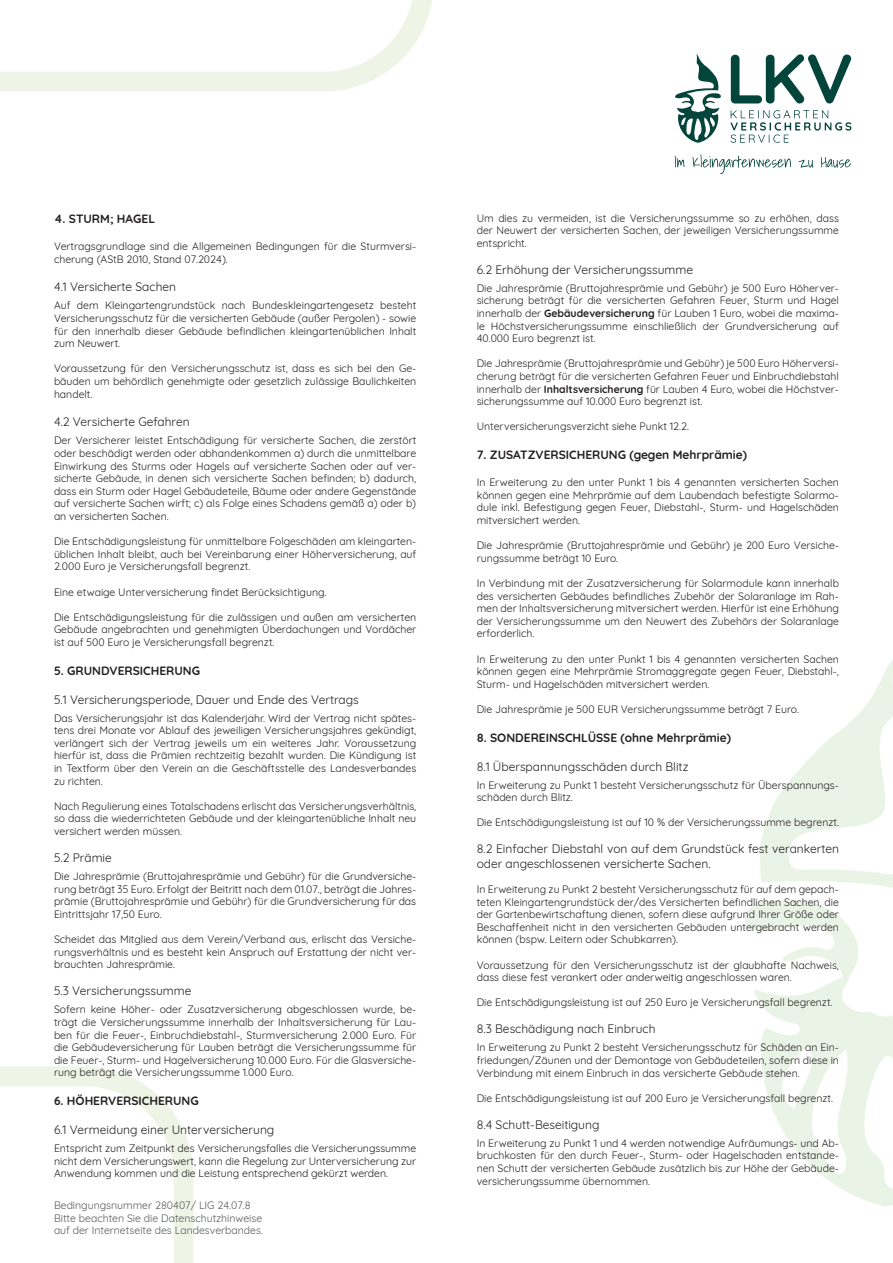
<style>
.page{position:relative;width:893px;height:1263px;background:#fff}
.page>*{position:absolute;margin:0;border:0;box-sizing:border-box;transform-origin:0 0}
.Unterpunkte{font:12px/14.4px "Quicksand";color:#231f20}
.Überschrift{font:700 12px "Quicksand";color:#231f20}
.Fließtext{font:10.5px/12.6px "Quicksand";color:#231f20;text-align:justify}
.t1{font:10.5px "Quicksand";color:#57585a}
.s1{font-weight:700}
</style>
<div class="page">
<svg style="left:0;top:1066px;width:193px;height:197px"></svg>
<svg style="left:745px;top:660px;width:148px;height:546px"></svg>
<svg style="left:0;top:0;width:432px;height:92px"></svg>
<svg style="left:675px;top:54px;width:46px;height:89px"></svg>
<svg style="left:731px;top:110px;width:120px;height:33px"></svg>
<svg style="left:731px;top:54px;width:120px;height:50px"></svg>
<svg style="left:675px;top:156px;width:10px;height:11px"></svg>
<svg style="left:692px;top:154px;width:99px;height:20px"></svg>
<svg style="left:799px;top:160px;width:14px;height:8px"></svg>
<svg style="left:821px;top:157px;width:30px;height:11px"></svg>
<p class="Überschrift" style="left:54px;top:209px;width:103px">4. STURM; HAGEL</p>
<p class="Fließtext" style="left:54px;top:239px;width:364px">Vertragsgrundlage sind die Allgemeinen Bedingungen für die Sturmversi&shy;cherung (AStB 2010, Stand 07.2024).</p>
<p class="Unterpunkte" style="left:54px;top:279px;width:124px">4.1 Versicherte Sachen</p>
<p class="Fließtext" style="left:54px;top:298px;width:364px">Auf dem Kleingartengrundstück nach Bundeskleingartengesetz besteht Versicherungsschutz für die versicherten Gebäude (außer Pergolen) - sowie für den innerhalb dieser Gebäude befindlichen kleingartenüblichen Inhalt zum Neuwert.</p>
<p class="Fließtext" style="left:54px;top:361px;width:364px">Voraussetzung für den Versicherungsschutz ist, dass es sich bei den Ge&shy;bäuden um behördlich genehmigte oder gesetzlich zulässige Baulichkeiten handelt.</p>
<p class="Unterpunkte" style="left:54px;top:414px;width:137px">4.2 Versicherte Gefahren</p>
<p class="Fließtext" style="left:54px;top:433px;width:364px">Der Versicherer leistet Entschädigung für versicherte Sachen, die zerstört oder beschädigt werden oder abhandenkommen a) durch die unmittelbare Einwirkung des Sturms oder Hagels auf versicherte Sachen oder auf ver&shy;sicherte Gebäude, in denen sich versicherte Sachen befinden; b) dadurch, dass ein Sturm oder Hagel Gebäudeteile, Bäume oder andere Gegenstände auf versicherte Sachen wirft; c) als Folge eines Schadens gemäß a) oder b) an versicherten Sachen.</p>
<p class="Fließtext" style="left:54px;top:534px;width:364px">Die Entschädigungsleistung für unmittelbare Folgeschäden am kleingarten&shy;üblichen Inhalt bleibt, auch bei Vereinbarung einer Höherversicherung, auf 2.000 Euro je Versicherungsfall begrenzt.</p>
<p class="Fließtext" style="left:54px;top:584px;width:274px">Eine etwaige Unterversicherung findet Berücksichtigung.</p>
<p class="Fließtext" style="left:54px;top:610px;width:364px">Die Entschädigungsleistung für die zulässigen und außen am versicherten Gebäude angebrachten und genehmigten Überdachungen und Vordächer ist auf 500 Euro je Versicherungsfall begrenzt.</p>
<p class="Überschrift" style="left:54px;top:661px;width:148px">5. GRUNDVERSICHERUNG</p>
<p class="Unterpunkte" style="left:54px;top:691px;width:306px">5.1 Versicherungsperiode, Dauer und Ende des Vertrags</p>
<p class="Fließtext" style="left:54px;top:710px;width:364px">Das Versicherungsjahr ist das Kalenderjahr. Wird der Vertrag nicht spätes&shy;tens drei Monate vor Ablauf des jeweiligen Versicherungsjahres gekündigt, verlängert sich der Vertrag jeweils um ein weiteres Jahr. Voraussetzung hierfür ist, dass die Prämien rechtzeitig bezahlt wurden. Die Kündigung ist in Textform über den Verein an die Geschäftsstelle des Landesverbandes zu richten.</p>
<p class="Fließtext" style="left:54px;top:799px;width:364px">Nach Regulierung eines Totalschadens erlischt das Versicherungsverhältnis, so dass die wiederrichteten Gebäude und der kleingartenübliche Inhalt neu versichert werden müssen.</p>
<p class="Unterpunkte" style="left:54px;top:849px;width:59px">5.2 Prämie</p>
<p class="Fließtext" style="left:54px;top:869px;width:364px">Die Jahresprämie (Bruttojahresprämie und Gebühr) für die Grundversiche&shy;rung beträgt 35 Euro. Erfolgt der Beitritt nach dem 01.07., beträgt die Jahres&shy;prämie (Bruttojahresprämie und Gebühr) für die Grundversicherung für das Eintrittsjahr 17,50 Euro.</p>
<p class="Fließtext" style="left:54px;top:932px;width:364px">Scheidet das Mitglied aus dem Verein/Verband aus, erlischt das Versiche&shy;rungsverhältnis und es besteht kein Anspruch auf Erstattung der nicht ver&shy;brauchten Jahresprämie.</p>
<p class="Unterpunkte" style="left:54px;top:982px;width:139px">5.3 Versicherungssumme</p>
<p class="Fließtext" style="left:54px;top:1002px;width:364px">Sofern keine Höher- oder Zusatzversicherung abgeschlossen wurde, be&shy;trägt die Versicherungssumme innerhalb der Inhaltsversicherung für Lau&shy;ben für die Feuer-, Einbruchdiebstahl-, Sturmversicherung 2.000 Euro. Für die Gebäudeversicherung für Lauben beträgt die Versicherungssumme für die Feuer-, Sturm- und Hagelversicherung 10.000 Euro. Für die Glasversiche&shy;rung beträgt die Versicherungssumme 1.000 Euro.</p>
<p class="Überschrift" style="left:54px;top:1091px;width:146px">6. HÖHERVERSICHERUNG</p>
<p class="Unterpunkte" style="left:54px;top:1121px;width:222px">6.1 Vermeidung einer Unterversicherung</p>
<p class="Fließtext" style="left:54px;top:1141px;width:364px">Entspricht zum Zeitpunkt des Versicherungsfalles die Versicherungssumme nicht dem Versicherungswert, kann die Regelung zur Unterversicherung zur Anwendung kommen und die Leistung entsprechend gekürzt werden.</p>
<p class="t1" style="left:54px;top:1197px;width:198px">Bedingungsnummer 280407/ LIG 24.07.8</p>
<p class="t1" style="left:54px;top:1210px;width:210px">Bitte beachten Sie die Datenschutzhinweise</p>
<p class="t1" style="left:54px;top:1222px;width:210px">auf der Internetseite des Landesverbandes.</p>
<p class="Fließtext" style="left:477px;top:210px;width:364px">Um dies zu vermeiden, ist die Versicherungssumme so zu erhöhen, dass der Neuwert der versicherten Sachen, der jeweiligen Versicherungssumme entspricht.</p>
<p class="Unterpunkte" style="left:477px;top:261px;width:218px">6.2 Erhöhung der Versicherungssumme</p>
<p class="Fließtext" style="left:477px;top:281px;width:364px">Die Jahresprämie (Bruttojahresprämie und Gebühr) je 500 Euro Höherver&shy;sicherung beträgt für die versicherten Gefahren Feuer, Sturm und Hagel innerhalb der <span class="s1">Gebäudeversicherung</span> für Lauben 1 Euro, wobei die maxima&shy;le Höchstversicherungssumme einschließlich der Grundversicherung auf 40.000 Euro begrenzt ist.</p>
<p class="Fließtext" style="left:477px;top:356px;width:364px">Die Jahresprämie (Bruttojahresprämie und Gebühr) je 500 Euro Höherversi&shy;cherung beträgt für die versicherten Gefahren Feuer und Einbruchdiebstahl innerhalb der <span class="s1">Inhaltsversicherung</span> für Lauben 4 Euro, wobei die Höchstver&shy;sicherungssumme auf 10.000 Euro begrenzt ist.</p>
<p class="Fließtext" style="left:477px;top:419px;width:214px">Unterversicherungsverzicht siehe Punkt 12.2.</p>
<p class="Überschrift" style="left:477px;top:445px;width:272px">7. ZUSATZVERSICHERUNG (gegen Mehrprämie)</p>
<p class="Fließtext" style="left:477px;top:475px;width:364px">In Erweiterung zu den unter Punkt 1 bis 4 genannten versicherten Sachen können gegen eine Mehrprämie auf dem Laubendach befestigte Solarmo&shy;dule inkl. Befestigung gegen Feuer, Diebstahl-, Sturm- und Hagelschäden mitversichert werden.</p>
<p class="Fließtext" style="left:477px;top:538px;width:364px">Die Jahresprämie (Bruttojahresprämie und Gebühr) je 200 Euro Versiche&shy;rungssumme beträgt 10 Euro.</p>
<p class="Fließtext" style="left:477px;top:576px;width:364px">In Verbindung mit der Zusatzversicherung für Solarmodule kann innerhalb des versicherten Gebäudes befindliches Zubehör der Solaranlage im Rah&shy;men der Inhaltsversicherung mitversichert werden. Hierfür ist eine Erhöhung der Versicherungssumme um den Neuwert des Zubehörs der Solaranlage erforderlich.</p>
<p class="Fließtext" style="left:477px;top:651px;width:364px">In Erweiterung zu den unter Punkt 1 bis 4 genannten versicherten Sachen können gegen eine Mehrprämie Stromaggregate gegen Feuer, Diebstahl-, Sturm- und Hagelschäden mitversichert werden.</p>
<p class="Fließtext" style="left:477px;top:702px;width:324px">Die Jahresprämie je 500 EUR Versicherungssumme beträgt 7 Euro.</p>
<p class="Überschrift" style="left:477px;top:727px;width:256px">8. SONDEREINSCHLÜSSE (ohne Mehrprämie)</p>
<p class="Unterpunkte" style="left:477px;top:758px;width:213px">8.1 Überspannungsschäden durch Blitz</p>
<p class="Fließtext" style="left:477px;top:777px;width:364px">In Erweiterung zu Punkt 1 besteht Versicherungsschutz für Überspannungs&shy;schäden durch Blitz.</p>
<p class="Fließtext" style="left:477px;top:815px;width:364px">Die Entschädigungsleistung ist auf 10 % der Versicherungssumme begrenzt.</p>
<p class="Unterpunkte" style="left:477px;top:841px;width:364px">8.2 Einfacher Diebstahl von auf dem Grundstück fest verankerten oder angeschlossenen versicherte Sachen.</p>
<p class="Fließtext" style="left:477px;top:882px;width:364px">In Erweiterung zu Punkt 2 besteht Versicherungsschutz für auf dem gepach&shy;teten Kleingartengrundstück der/des Versicherten befindlichen Sachen, die der Gartenbewirtschaftung dienen, sofern diese aufgrund Ihrer Größe oder Beschaffenheit nicht in den versicherten Gebäuden untergebracht werden können (bspw. Leitern oder Schubkarren).</p>
<p class="Fließtext" style="left:477px;top:957px;width:364px">Voraussetzung für den Versicherungsschutz ist der glaubhafte Nachweis, dass diese fest verankert oder anderweitig angeschlossen waren.</p>
<p class="Fließtext" style="left:477px;top:995px;width:357px">Die Entschädigungsleistung ist auf 250 Euro je Versicherungsfall begrenzt.</p>
<p class="Unterpunkte" style="left:477px;top:1021px;width:180px">8.3 Beschädigung nach Einbruch</p>
<p class="Fließtext" style="left:477px;top:1040px;width:364px">In Erweiterung zu Punkt 2 besteht Versicherungsschutz für Schäden an Ein&shy;friedungen/Zäunen und der Demontage von Gebäudeteilen, sofern diese in Verbindung mit einem Einbruch in das versicherte Gebäude stehen.</p>
<p class="Fließtext" style="left:477px;top:1091px;width:358px">Die Entschädigungsleistung ist auf 200 Euro je Versicherungsfall begrenzt.</p>
<p class="Unterpunkte" style="left:477px;top:1116px;width:124px">8.4 Schutt-Beseitigung</p>
<p class="Fließtext" style="left:477px;top:1136px;width:364px">In Erweiterung zu Punkt 1 und 4 werden notwendige Aufräumungs- und Ab&shy;bruchkosten für den durch Feuer-, Sturm- oder Hagelschaden entstande&shy;nen Schutt der versicherten Gebäude zusätzlich bis zur Höhe der Gebäude&shy;versicherungssumme übernommen.</p>
</div>
